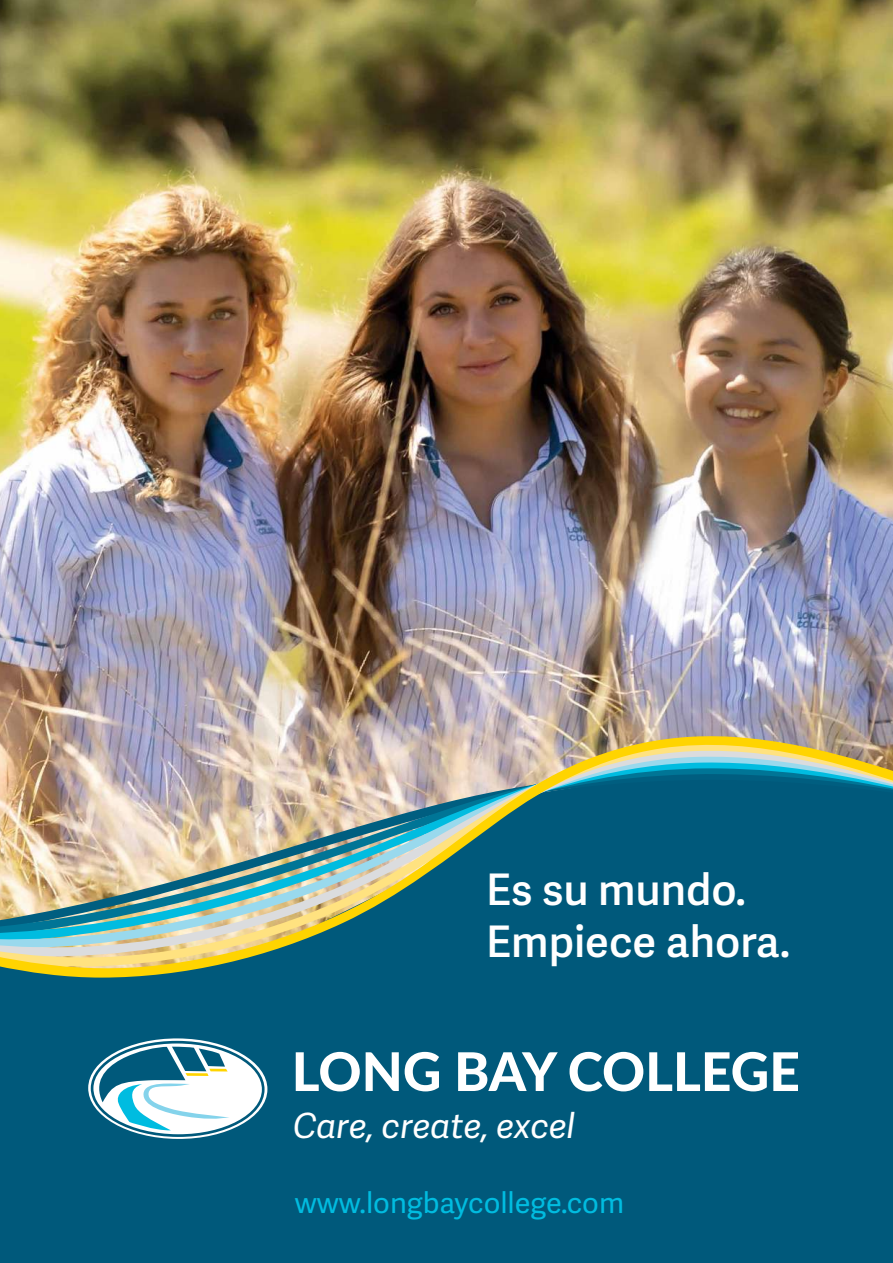
<style>
.page{position:relative;width:893px;height:1263px;background:#fff}
.page>*{position:absolute;margin:0;border:0;box-sizing:border-box;transform-origin:0 0}
.t1{font:800 53.25px "Lato";color:#fff}
.t2{font:600 43.5px/52.2px "Adelle Sans";color:#fff}
.t3{font:italic 34.65px "Adelle Sans";letter-spacing:-.005em;color:#fff}
.t4{font:28.95px "Adelle Sans";color:#00bce0}
</style>
<div class="page">
<img style="left:0;top:0;width:893px;height:695px">
<div style="left:0;top:1186px;width:893px;height:77px;background:#00597b"></div>
<div style="left:0;top:978px;width:893px;height:208px;background:#00597b"></div>
<img style="left:0;top:695px;width:893px;height:19px">
<img style="left:0;top:714px;width:893px;height:19px">
<img style="left:0;top:733px;width:893px;height:245px">
<svg style="left:88px;top:1041px;width:177px;height:96px"></svg>
<p class="t2" style="left:486px;top:867px;width:306px">Es su mundo.<br>Empiece ahora.</p>
<p class="t1" style="left:292px;top:1041px;width:510px">LONG BAY COLLEGE</p>
<p class="t3" style="left:293px;top:1112px;width:283px">Care, create, excel</p>
<p class="t4" style="left:295px;top:1187px;width:331px">www.longbaycollege.com</p>
</div>
